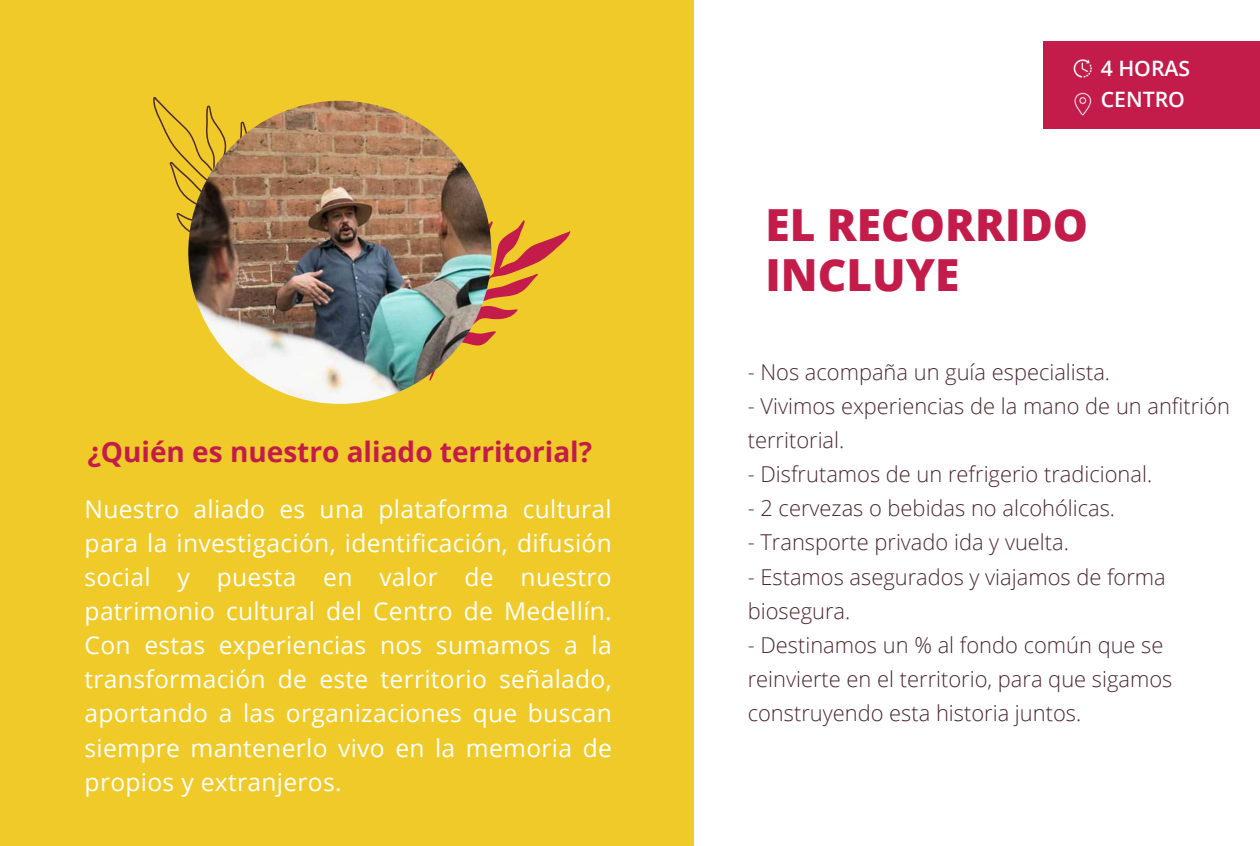
<style>
.page{position:relative;width:1260px;height:846px;background:#fff}
.page>*{position:absolute;margin:0;border:0;box-sizing:border-box;transform-origin:0 0}
.t1{font:800 44.27px/49.9px "Open Sans";color:#c31c4a}
.t2{font:700 28px "Open Sans";color:#c31c4a}
.t3{font:24.59px/34.1px "Open Sans";letter-spacing:.015em;color:#fff;text-align:justify}
.t4{font:300 21.88px/34.1px "Open Sans";color:#4c2730}
.t5{font:600 21.26px/30.2px "Open Sans";color:#fff}
</style>
<div class="page">
<div style="left:0;top:0;width:693px;height:846px;background:#efca28"></div>
<svg style="left:191px;top:123px;width:69px;height:208px"></svg>
<svg style="left:425px;top:220px;width:145px;height:161px"></svg>
<img style="left:188px;top:101px;width:303px;height:303px;border-radius:50%">
<div style="left:1043px;top:41px;width:217px;height:87px;background:#c31c4a"></div>
<img style="left:1073px;top:59px;width:19px;height:57px">
<p class="t2" style="left:88px;top:432px;width:506px">¿Quién es nuestro aliado territorial?</p>
<p class="t3" style="left:85px;top:491px;width:529px">Nuestro aliado es una plataforma cultural para la investigación, identificación, difusión social y puesta en valor de nuestro patrimonio cultural del Centro de Medellín.<br>Con estas experiencias nos sumamos a la transformación de este territorio señalado, aportando a las organizaciones que buscan siempre mantenerlo vivo en la memoria de propios y extranjeros.</p>
<p class="t5" style="left:1098px;top:51px;width:116px">4 HORAS<br>MANRIQUE</p>
<p class="t5" style="left:1101px;top:53px;width:91px">4 HORAS<br>CENTRO</p>
<h1 class="t1" style="left:765px;top:199px;width:324px">EL RECORRIDO<br>INCLUYE</h1>
<p class="t4" style="left:748px;top:354px;width:364px">- Nos acompaña un guía especialista.</p>
<p class="t4" style="left:748px;top:388px;width:484px">- Vivimos experiencias de la mano de un anfitrión territorial.</p>
<p class="t4" style="left:748px;top:457px;width:406px">- Disfrutamos de un refrigerio tradicional.</p>
<p class="t4" style="left:748px;top:491px;width:369px">- 2 cervezas o bebidas no alcohólicas.</p>
<p class="t4" style="left:748px;top:525px;width:323px">- Transporte privado ida y vuelta.</p>
<p class="t4" style="left:748px;top:559px;width:420px">- Estamos asegurados y viajamos de forma biosegura.</p>
<p class="t4" style="left:748px;top:627px;width:426px">- Destinamos un % al fondo común que se reinvierte en el territorio, para que sigamos construyendo esta historia juntos.</p>
</div>
